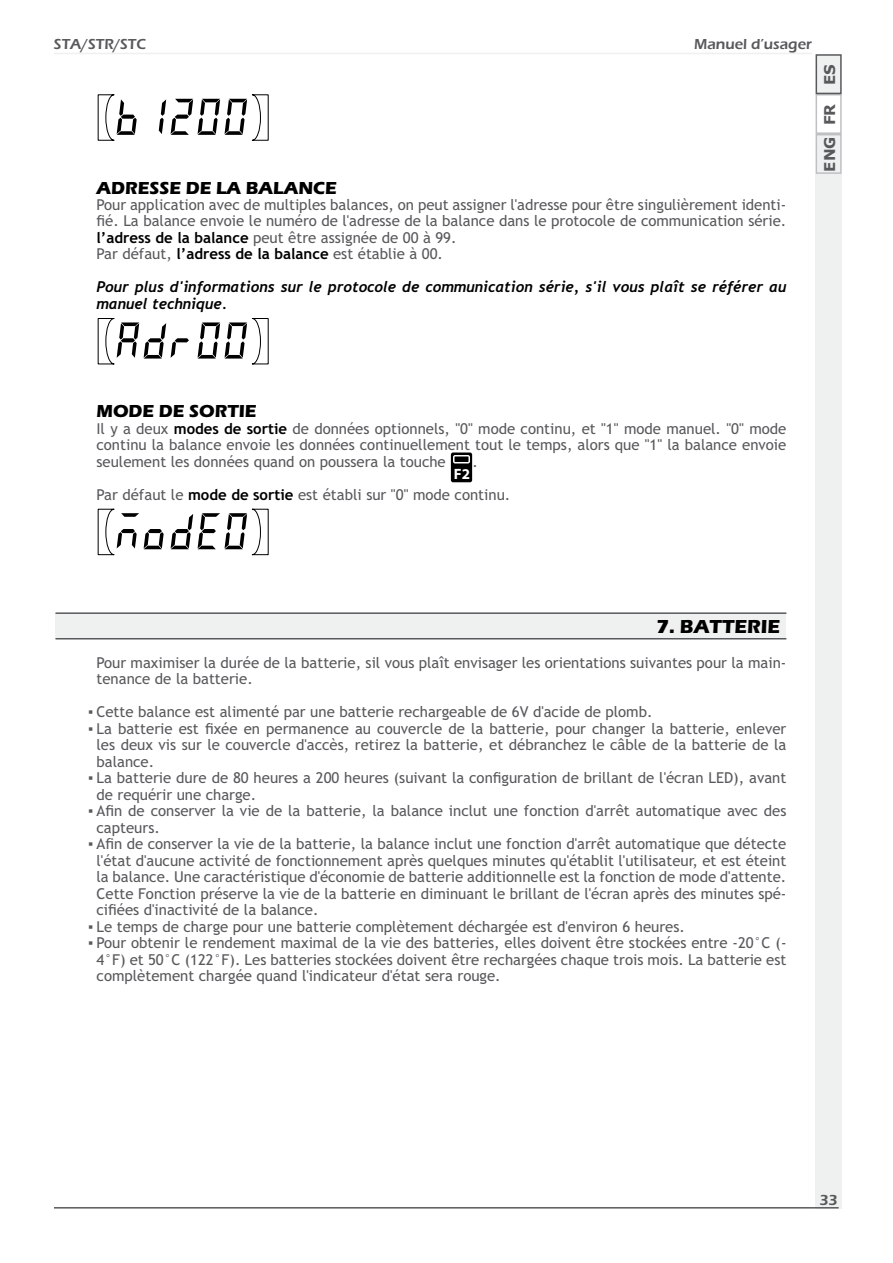
<style>
.page{position:relative;width:893px;height:1263px;background:#fff}
.page>*{position:absolute;margin:0;border:0;box-sizing:border-box;transform-origin:0 0}
.t1{font:700 19.5px "Eras ITC";color:#000}
.t2{font:700 18px "Eras ITC";color:#000}
.t3{font:15px/16.5px "Trebuchet MS";color:#58595b}
.t4{font:italic 700 15px/16.5px "Trebuchet";color:#000}
.t5{font:600 15px "Eras ITC";color:#58595b}
.t6{font:700 15px "Verdana";color:#58595b}
.t7{font:700 15px "Myriad Pro";color:#fff}
.s1{font-weight:700;color:#000}
</style>
<div class="page">
<hr style="left:54px;top:53px;width:758px;height:1px;background:#eff0f0">
<div style="left:815px;top:174px;width:27px;height:1035px;background:#eff0f0"></div>
<div style="left:815px;top:94px;width:27px;height:40px;border:2px solid #bec0c2"></div>
<div style="left:816px;top:135px;width:25px;height:38px;background:#eff0f0"></div>
<div style="left:815px;top:134px;width:27px;height:40px;border:2px solid #bec0c2"></div>
<div style="left:816px;top:55px;width:25px;height:38px;background:#eff0f0"></div>
<div style="left:815px;top:54px;width:27px;height:40px;border:2px solid #58595b"></div>
<hr style="left:54px;top:1207px;width:785px;height:2px;background:#58595b">
<svg style="left:159px;top:94px;width:109px;height:47px"></svg>
<svg style="left:98px;top:94px;width:39px;height:47px"></svg>
<svg style="left:198px;top:318px;width:70px;height:46px"></svg>
<svg style="left:98px;top:318px;width:91px;height:46px"></svg>
<div style="left:451px;top:453px;width:21px;height:29px;background:#000;border-radius:2px"></div>
<svg style="left:453px;top:455px;width:17px;height:8px"></svg>
<svg style="left:171px;top:509px;width:97px;height:46px"></svg>
<svg style="left:98px;top:509px;width:66px;height:46px"></svg>
<div style="left:55px;top:613px;width:731px;height:26px;background:#eff0f0"></div>
<hr style="left:55px;top:612px;width:731px;height:2px;background:#58595b">
<hr style="left:55px;top:638px;width:731px;height:2px;background:#58595b">
<p class="t5" style="left:54px;top:39px;width:94px">STA/STR/STC</p>
<p class="t5" style="left:694px;top:39px;width:119px">Manuel d’usager</p>
<p class="t2" style="left:96px;top:181px;width:242px">ADRESSE DE LA BALANCE</p>
<p class="t3" style="left:96px;top:198px;width:691px">Pour application avec de multiples balances, on peut assigner l'adresse pour être singulièrement identi&shy;fié. La balance envoie le numéro de l'adresse de la balance dans le protocole de communication série. <span class="s1">l’adress de la balance</span> peut être assignée de 00 à 99.<br>Par défaut, <span class="s1">l’adress de la balance</span> est établie à 00.</p>
<p class="t4" style="left:96px;top:280px;width:691px">Pour plus d'informations sur le protocole de communication série, s'il vous plaît se référer au manuel technique.</p>
<p class="t6" style="left:821px;top:85px;width:22px;rotate:-90deg">ES</p>
<p class="t6" style="left:821px;top:125px;width:23px;rotate:-90deg">FR</p>
<p class="t6" style="left:821px;top:172px;width:37px;rotate:-90deg">ENG</p>
<p class="t2" style="left:96px;top:405px;width:162px">MODE DE SORTIE</p>
<p class="t3" style="left:96px;top:421px;width:691px;text-align:justify">Il y a deux <span class="s1">modes de sortie</span> de données optionnels, "0" mode continu, et "1" mode manuel. "0" mode continu la balance envoie les données continuellement tout le temps, alors que "1" la balance envoie seulement les données quand on poussera la touche</p>
<p class="t7" style="left:454px;top:465px;width:18px">F2</p>
<p class="t3" style="left:96px;top:446px;width:415px;line-height:33px;text-indent:376px">.<br>Par défaut le <span class="s1">mode de sortie</span> est établi sur "0" mode continu.</p>
<h1 class="t1" style="left:657px;top:620px;width:125px">7. BATTERIE</h1>
<p class="t3" style="left:96px;top:656px;width:691px">Pour maximiser la durée de la batterie, sil vous plaît envisager les orientations suivantes pour la main&shy;tenance de la batterie.</p>
<p class="t3" style="left:88px;top:705px;width:566px">▪ Cette balance est alimenté par une batterie rechargeable de 6V d'acide de plomb.</p>
<p class="t3" style="left:97px;top:722px;width:691px;text-align:justify;text-indent:-9px">▪ La batterie est fixée en permanence au couvercle de la batterie, pour changer la batterie, enlever les deux vis sur le couvercle d'accès, retirez la batterie, et débranchez le câble de la batterie de la balance.</p>
<p class="t3" style="left:97px;top:771px;width:691px;text-indent:-9px">▪ La batterie dure de 80 heures a 200 heures (suivant la configuration de brillant de l'écran LED), avant de requérir une charge.</p>
<p class="t3" style="left:97px;top:804px;width:691px;text-indent:-9px">▪ Afin de conserver la vie de la batterie, la balance inclut une fonction d'arrêt automatique avec des capteurs.</p>
<p class="t3" style="left:97px;top:837px;width:691px;text-align:justify;text-indent:-9px">▪ Afin de conserver la vie de la batterie, la balance inclut une fonction d'arrêt automatique que détecte l'état d'aucune activité de fonctionnement après quelques minutes qu'établit l'utilisateur, et est éteint la balance. Une caractéristique d'économie de batterie additionnelle est la fonction de mode d'attente.<br>Cette Fonction préserve la vie de la batterie en diminuant le brillant de l'écran après des minutes spé&shy;cifiées d'inactivité de la balance.</p>
<p class="t3" style="left:88px;top:920px;width:598px">▪ Le temps de charge pour une batterie complètement déchargée est d'environ 6 heures.</p>
<p class="t3" style="left:97px;top:936px;width:691px;text-align:justify;text-indent:-9px">▪ Pour obtenir le rendement maximal de la vie des batteries, elles doivent être stockées entre -20°C (- 4°F) et 50°C (122°F). Les batteries stockées doivent être rechargées chaque trois mois. La batterie est complètement chargée quand l'indicateur d'état sera rouge.</p>
<p class="t5" style="left:819px;top:1195px;width:20px">33</p>
</div>
